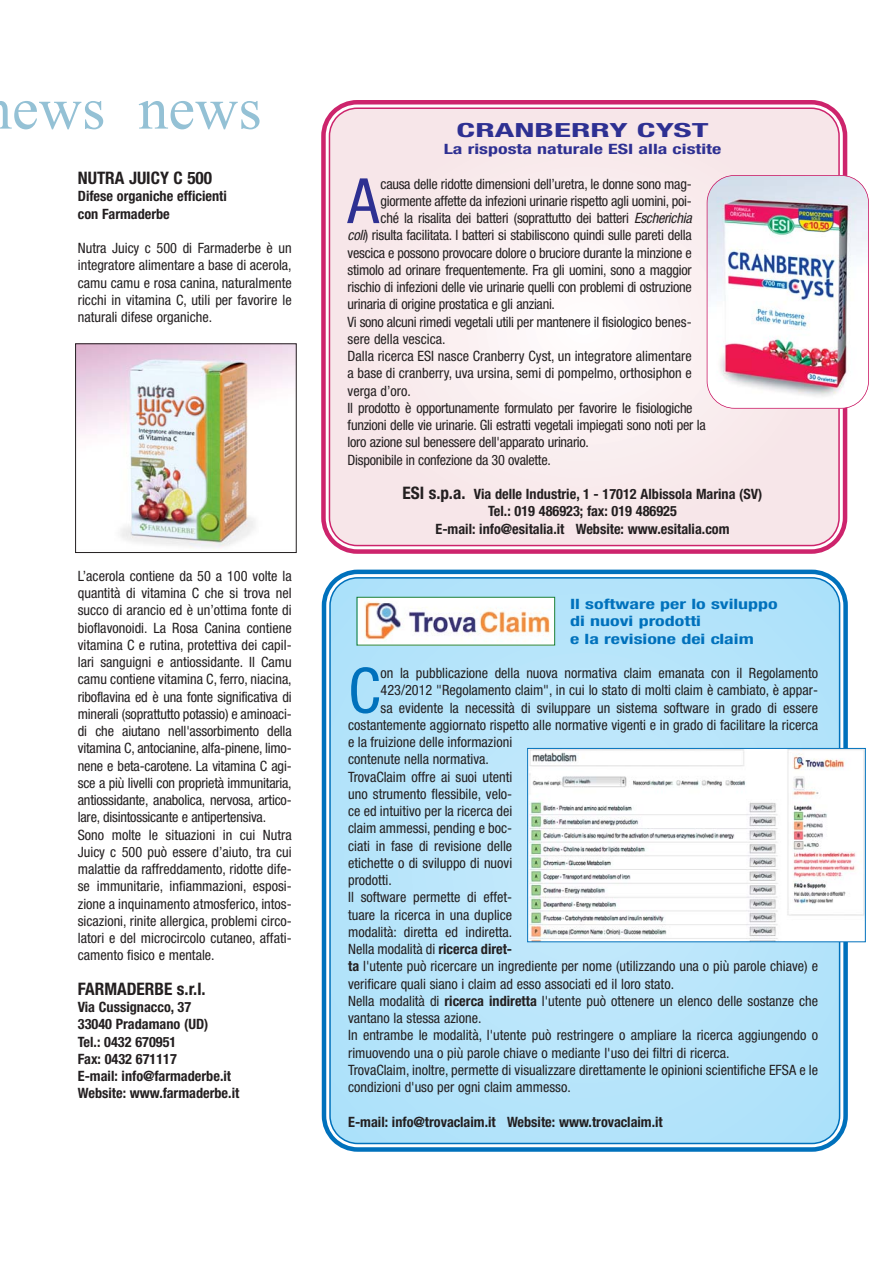
<style>
.page{position:relative;width:893px;height:1263px;background:#fff}
.page>*{position:absolute;margin:0;border:0;box-sizing:border-box;transform-origin:0 0}
.t1{font:condensed 62.55px "Helvetica Neue";color:#2e3092}
.t2{font:condensed 62.55px "Helvetica Neue";color:#0071bc}
.t3{font:60px "Times New Roman";color:#94c1d5}
.t4{font:700 condensed 19.5px "Helvetica Neue";color:#2e3092;scale:1.8 1}
.t5{font:700 condensed 17.25px "Helvetica Neue";color:#231f20}
.t6{font:condensed 14.25px/17.2px "Helvetica Neue";color:#231f20;text-align:justify}
.t7{font:condensed 14.25px "Helvetica Neue";letter-spacing:-.02em;color:#231f20}
.t8{font:700 condensed 14.25px/17.2px "Helvetica Neue";color:#231f20}
.t9{font:700 condensed 14.25px/17.2px "Helvetica Neue";color:#0071bc;scale:1.4 1}
.t10{font:700 condensed 14.25px "Helvetica Neue";color:#2e3092;scale:1.4 1}
.s1{font-style:italic}
.s2{font-size:17.25px}
.s3{font-weight:700}
</style>
<div class="page">
<svg style="left:321px;top:100px;width:527px;height:454px"></svg>
<svg style="left:328px;top:107px;width:512px;height:440px"></svg>
<img style="left:707px;top:175px;width:161px;height:233px;border-radius:27px">
<div style="left:707px;top:175px;width:162px;height:234px;border:2px solid #cd246c;border-radius:28px"></div>
<svg style="left:321px;top:569px;width:529px;height:583px"></svg>
<svg style="left:328px;top:576px;width:513px;height:569px;background:#b3e2f9"></svg>
<img style="left:359px;top:599px;width:194px;height:44px">
<div style="left:357px;top:597px;width:198px;height:48px;border:1px solid #1a8036"></div>
<img style="left:77px;top:345px;width:218px;height:204px">
<div style="left:75px;top:343px;width:222px;height:210px;border:1px solid #231f20"></div>
<img style="left:529px;top:750px;width:335px;height:190px">
<div style="left:527px;top:748px;width:339px;height:194px;border:1px solid #0071bc"></div>
<h2 class="t3" style="left:12px;top:87px;width:251px">ews news</h2>
<p class="t5" style="left:78px;top:172px;width:136px">NUTRA JUICY C 500</p>
<p class="t8" style="left:78px;top:189px;width:151px">Difese organiche efficienti con Farmaderbe</p>
<p class="t6" style="left:78px;top:241px;width:215px">Nutra Juicy c 500 di Farmaderbe è un integratore alimentare a base di acerola, camu camu e rosa canina, naturalmente ricchi in vitamina C, utili per favorire le naturali difese organiche.</p>
<p class="t6" style="left:78px;top:568px;width:215px;text-align:left">L’acerola contiene da 50 a 100 volte la quantità di vitamina C che si trova nel succo di arancio ed è un’ottima fonte di bioflavonoidi. La Rosa Canina contiene vitamina C e rutina, protettiva dei capil&shy;lari sanguigni e antiossidante. Il Camu camu contiene vitamina C, ferro, niacina, riboflavina ed è una fonte significativa di minerali (soprattutto potassio) e aminoaci&shy;di che aiutano nell'assorbimento della vitamina C, antocianine, alfa-pinene, limo&shy;nene e beta-carotene. La vitamina C agi&shy;sce a più livelli con proprietà immunitaria, antiossidante, anabolica, nervosa, artico&shy;lare, disintossicante e antipertensiva.<br>Sono molte le situazioni in cui Nutra Juicy c 500 può essere d’aiuto, tra cui malattie da raffreddamento, ridotte dife&shy;se immunitarie, infiammazioni, esposi&shy;zione a inquinamento atmosferico, intos&shy;sicazioni, rinite allergica, problemi circo&shy;latori e del microcircolo cutaneo, affati&shy;camento fisico e mentale.</p>
<p class="t5" style="left:78px;top:983px;width:129px">FARMADERBE s.r.l.</p>
<p class="t8" style="left:78px;top:1000px;width:163px">Via Cussignacco, 37<br>33040 Pradamano (UD)<br>Tel.: 0432 670951<br>Fax: 0432 671117<br>E-mail: info@farmaderbe.it<br>Website: www.farmaderbe.it</p>
<h3 class="t4" style="left:457px;top:123px;width:141px">CRANBERRY CYST</h3>
<p class="t10" style="left:444px;top:144px;width:200px">La risposta naturale ESI alla cistite</p>
<h1 class="t1" style="left:348px;top:178px;width:33px">A</h1>
<p class="t7" style="left:381px;top:178px;width:313px">causa delle ridotte dimensioni dell’uretra, le donne sono mag-</p>
<p class="t7" style="left:381px;top:196px;width:313px">giormente affette da infezioni urinarie rispetto agli uomini, poi-</p>
<p class="t7" style="left:381px;top:213px;width:315px">ché la risalita dei batteri (soprattutto dei batteri <span class="s1">Escherichia</span></p>
<p class="t7" style="left:348px;top:230px;width:346px"><span class="s1">coli</span>) risulta facilitata. I batteri si stabiliscono quindi sulle pareti della</p>
<p class="t7" style="left:348px;top:247px;width:346px">vescica e possono provocare dolore o bruciore durante la minzione e</p>
<p class="t7" style="left:348px;top:265px;width:346px">stimolo ad orinare frequentemente. Fra gli uomini, sono a maggior</p>
<p class="t7" style="left:348px;top:282px;width:346px">rischio di infezioni delle vie urinarie quelli con problemi di ostruzione</p>
<p class="t7" style="left:348px;top:299px;width:209px">urinaria di origine prostatica e gli anziani.</p>
<p class="t7" style="left:348px;top:316px;width:346px">Vi sono alcuni rimedi vegetali utili per mantenere il fisiologico benes-</p>
<p class="t6" style="left:348px;top:331px;width:99px">sere della vescica.</p>
<p class="t6" style="left:348px;top:349px;width:346px">Dalla ricerca ESI nasce Cranberry Cyst, un integratore alimentare</p>
<p class="t6" style="left:348px;top:366px;width:346px">a base di cranberry, uva ursina, semi di pompelmo, orthosiphon e</p>
<p class="t6" style="left:348px;top:383px;width:65px">verga d’oro.</p>
<p class="t7" style="left:348px;top:403px;width:346px">Il prodotto è opportunamente formulato per favorire le fisiologiche</p>
<p class="t7" style="left:348px;top:420px;width:360px">funzioni delle vie urinarie. Gli estratti vegetali impiegati sono noti per la</p>
<p class="t7" style="left:348px;top:437px;width:243px">loro azione sul benessere dell'apparato urinario.</p>
<p class="t7" style="left:348px;top:454px;width:205px">Disponibile in confezione da 30 ovalette.</p>
<p class="t8" style="left:402px;top:487px;width:361px;text-align:center"><span class="s2">ESI s.p.a.</span> Via delle Industrie, 1 - 17012 Albissola Marina (SV)<br>Tel.: 019 486923; fax: 019 486925<br>E-mail: info@esitalia.it Website: www.esitalia.com</p>
<p class="t9" style="left:570px;top:597px;width:150px">Il software per lo sviluppo di nuovi prodotti<br>e la revisione dei claim</p>
<h1 class="t2" style="left:348px;top:668px;width:34px">C</h1>
<p class="t6" style="left:381px;top:666px;width:439px">on la pubblicazione della nuova normativa claim emanata con il Regolamento</p>
<p class="t6" style="left:381px;top:683px;width:439px">423/2012 "Regolamento claim", in cui lo stato di molti claim è cambiato, è appar-</p>
<p class="t6" style="left:381px;top:700px;width:439px">sa evidente la necessità di sviluppare un sistema software in grado di essere</p>
<p class="t6" style="left:348px;top:717px;width:471px">costantemente aggiornato rispetto alle normative vigenti e in grado di facilitare la ricerca</p>
<p class="t6" style="left:348px;top:735px;width:166px">e la fruizione delle informazioni</p>
<p class="t6" style="left:348px;top:752px;width:142px">contenute nella normativa.</p>
<p class="t6" style="left:348px;top:769px;width:166px">TrovaClaim offre ai suoi utenti</p>
<p class="t6" style="left:348px;top:786px;width:166px">uno strumento flessibile, velo-</p>
<p class="t6" style="left:348px;top:804px;width:166px">ce ed intuitivo per la ricerca dei</p>
<p class="t6" style="left:348px;top:821px;width:166px">claim ammessi, pending e boc-</p>
<p class="t6" style="left:348px;top:838px;width:166px">ciati in fase di revisione delle</p>
<p class="t6" style="left:348px;top:855px;width:166px">etichette o di sviluppo di nuovi</p>
<p class="t6" style="left:348px;top:873px;width:45px">prodotti.</p>
<p class="t6" style="left:348px;top:890px;width:166px">Il software permette di effet-</p>
<p class="t6" style="left:348px;top:907px;width:166px">tuare la ricerca in una duplice</p>
<p class="t6" style="left:348px;top:924px;width:166px">modalità: diretta ed indiretta.</p>
<p class="t6" style="left:348px;top:942px;width:166px">Nella modalità di <span class="s3">ricerca diret-</span></p>
<p class="t6" style="left:348px;top:959px;width:471px"><span class="s3">ta</span> l'utente può ricercare un ingrediente per nome (utilizzando una o più parole chiave) e</p>
<p class="t6" style="left:348px;top:976px;width:327px">verificare quali siano i claim ad esso associati ed il loro stato.</p>
<p class="t6" style="left:348px;top:993px;width:471px">Nella modalità di <span class="s3">ricerca indiretta</span> l'utente può ottenere un elenco delle sostanze che</p>
<p class="t6" style="left:348px;top:1011px;width:135px">vantano la stessa azione.</p>
<p class="t6" style="left:348px;top:1028px;width:471px">In entrambe le modalità, l'utente può restringere o ampliare la ricerca aggiungendo o</p>
<p class="t6" style="left:348px;top:1045px;width:383px">rimuovendo una o più parole chiave o mediante l'uso dei filtri di ricerca.</p>
<p class="t6" style="left:348px;top:1062px;width:471px">TrovaClaim, inoltre, permette di visualizzare direttamente le opinioni scientifiche EFSA e le</p>
<p class="t6" style="left:348px;top:1080px;width:224px">condizioni d'uso per ogni claim ammesso.</p>
<p class="t8" style="left:348px;top:1114px;width:316px">E-mail: info@trovaclaim.it Website: www.trovaclaim.it</p>
</div>
